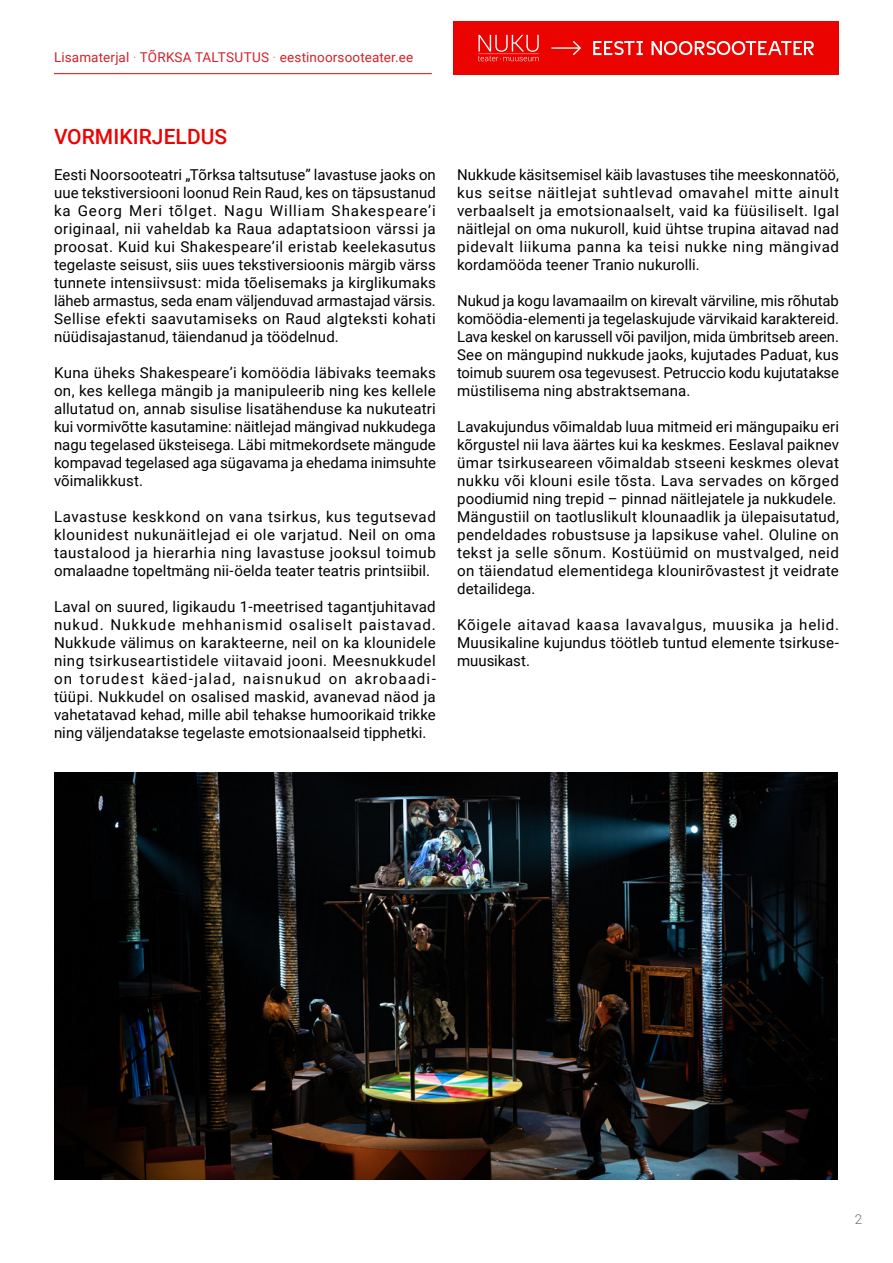
<style>
.page{position:relative;width:893px;height:1263px;background:#fff}
.page>*{position:absolute;margin:0;border:0;box-sizing:border-box;transform-origin:0 0}
.t1{font:500 21px "Roboto";color:#eb0300}
.t2{font:15px/18px "Roboto";letter-spacing:.01em;color:#000;text-align:justify}
.t3{font:13.5px "Roboto";letter-spacing:.01em;color:#d2232a}
.t4{font:300 13.5px "Roboto";color:#6d6e71}
.s1{font-family:"Amatic SC";font-weight:700}
</style>
<div class="page">
<hr style="left:54px;top:73px;width:378px;height:1px;background:#eb0300">
<div style="left:453px;top:21px;width:386px;height:54px;background:#eb0300"></div>
<svg style="left:478px;top:35px;width:336px;height:26px"></svg>
<img style="left:54px;top:772px;width:784px;height:407px">
<p class="t3" style="left:54px;top:48px;width:361px">Lisamaterjal <span class="s1">·</span> TÕRKSA TALTSUTUS <span class="s1">·</span> eestinoorsooteater.ee</p>
<h1 class="t1" style="left:54px;top:122px;width:175px">VORMIKIRJELDUS</h1>
<p class="t2" style="left:54px;top:165px;width:383px">Eesti Noorsooteatri „Tõrksa taltsutuse” lavastuse jaoks on uue tekstiversiooni loonud Rein Raud, kes on täpsustanud ka Georg Meri tõlget. Nagu William Shakespeare’i originaal, nii vaheldab ka Raua adaptatsioon värssi ja proosat. Kuid kui Shakespeare’il eristab keelekasutus tegelaste seisust, siis uues tekstiversioonis märgib värss tunnete intensiivsust: mida tõelisemaks ja kirglikumaks läheb armastus, seda enam väljenduvad armastajad värsis.<br>Sellise efekti saavutamiseks on Raud algteksti kohati nüüdisajastanud, täiendanud ja töödelnud.</p>
<p class="t2" style="left:54px;top:363px;width:383px">Kuna üheks Shakespeare’i komöödia läbivaks teemaks on, kes kellega mängib ja manipuleerib ning kes kellele allutatud on, annab sisulise lisatähenduse ka nukuteatri kui vormivõtte kasutamine: näitlejad mängivad nukkudega nagu tegelased üksteisega. Läbi mitmekordsete mängude kompavad tegelased aga sügavama ja ehedama inimsuhte võimalikkust.</p>
<p class="t2" style="left:54px;top:507px;width:383px">Lavastuse keskkond on vana tsirkus, kus tegutsevad klounidest nukunäitlejad ei ole varjatud. Neil on oma taustalood ja hierarhia ning lavastuse jooksul toimub omalaadne topeltmäng nii-öelda teater teatris printsiibil.</p>
<p class="t2" style="left:54px;top:597px;width:383px">Laval on suured, ligikaudu 1-meetrised tagantjuhitavad nukud. Nukkude mehhanismid osaliselt paistavad.<br>Nukkude välimus on karakteerne, neil on ka klounidele ning tsirkuseartistidele viitavaid jooni. Meesnukkudel on torudest käed-jalad, naisnukud on akrobaadi&shy;tüüpi. Nukkudel on osalised maskid, avanevad näod ja vahetatavad kehad, mille abil tehakse humoorikaid trikke ning väljendatakse tegelaste emotsionaalseid tipphetki.</p>
<p class="t2" style="left:457px;top:165px;width:383px">Nukkude käsitsemisel käib lavastuses tihe meeskonnatöö, kus seitse näitlejat suhtlevad omavahel mitte ainult verbaalselt ja emotsionaalselt, vaid ka füüsiliselt. Igal näitlejal on oma nukuroll, kuid ühtse trupina aitavad nad pidevalt liikuma panna ka teisi nukke ning mängivad kordamööda teener Tranio nukurolli.</p>
<p class="t2" style="left:457px;top:291px;width:383px">Nukud ja kogu lavamaailm on kirevalt värviline, mis rõhutab komöödia-elementi ja tegelaskujude värvikaid karaktereid.<br>Lava keskel on karussell või paviljon, mida ümbritseb areen.<br>See on mängupind nukkude jaoks, kujutades Paduat, kus toimub suurem osa tegevusest. Petruccio kodu kujutatakse müstilisema ning abstraktsemana.</p>
<p class="t2" style="left:457px;top:417px;width:383px;text-align:left">Lavakujundus võimaldab luua mitmeid eri mängupaiku eri kõrgustel nii lava äärtes kui ka keskmes. Eeslaval paiknev ümar tsirkuseareen võimaldab stseeni keskmes olevat nukku või klouni esile tõsta. Lava servades on kõrged poodiumid ning trepid – pinnad näitlejatele ja nukkudele.<br>Mängustiil on taotluslikult klounaadlik ja ülepaisutatud, pendeldades robustsuse ja lapsikuse vahel. Oluline on tekst ja selle sõnum. Kostüümid on mustvalged, neid on täiendatud elementidega klounirõvastest jt veidrate detailidega.</p>
<p class="t2" style="left:457px;top:615px;width:383px">Kõigele aitavad kaasa lavavalgus, muusika ja helid.<br>Muusikaline kujundus töötleb tuntud elemente tsirkuse&shy;muusikast.</p>
<p class="t4" style="left:855px;top:1210px;width:9px">2</p>
</div>
